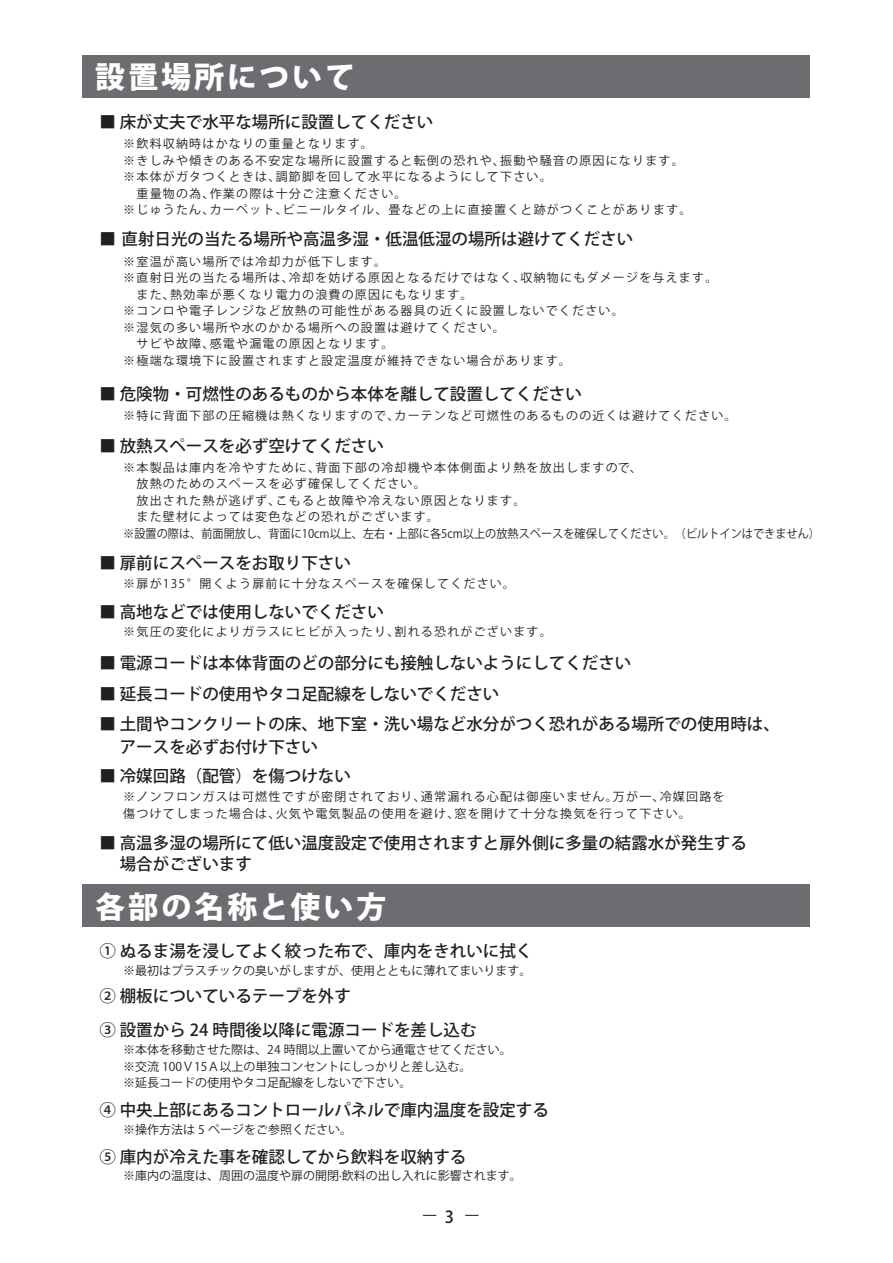
<style>
.page{position:relative;width:893px;height:1263px;background:#fff}
.page>*{position:absolute;margin:0;border:0;box-sizing:border-box;transform-origin:0 0}
.t1{font:800 30px "Koz Go Pr 6 N";letter-spacing:.1em;color:#fff}
.t2{font:500 16.5px/22.5px "Koz Go Pr 6 N";color:#231f20}
.t3{font:12px/16.5px "Koz Go Pr 6 N";letter-spacing:.1em;color:#231f20}
.t4{font:12px/16.5px "Koz Go Pr 6 N";color:#231f20}
.t5{font:12px "Ryumin Pro";color:#231f20;scale:4 1}
.s1{font-size:16.5px}
</style>
<div class="page">
<div style="left:82px;top:56px;width:728px;height:42px;background:#6c6d70"></div>
<div style="left:82px;top:885px;width:728px;height:42px;background:#6c6d70"></div>
<h1 class="t1" style="left:95px;top:60px;width:261px">設置場所について</h1>
<h2 class="t2" style="left:100px;top:111px;width:335px">■ 床が丈夫で水平な場所に設置してください</h2>
<p class="t3" style="left:123px;top:136px;width:251px">※飲料収納時はかなりの重量となります。</p>
<p class="t3" style="left:123px;top:152px;width:562px">※きしみや傾きのある不安定な場所に設置すると転倒の恐れや、振動や騒音の原因になります。</p>
<p class="t3" style="left:123px;top:169px;width:430px">※本体がガタつくときは、調節脚を回して水平になるようにして下さい。</p>
<p class="t3" style="left:136px;top:185px;width:272px">重量物の為、作業の際は十分ご注意ください。</p>
<p class="t3" style="left:123px;top:202px;width:570px">※じゅうたん、カーペット、ビニールタイル、畳などの上に直接置くと跡がつくことがあります。</p>
<h2 class="t2" style="left:100px;top:228px;width:535px">■ 直射日光の当たる場所や高温多湿・低温低湿の場所は避けてください</h2>
<p class="t3" style="left:123px;top:253px;width:264px">※室温が高い場所では冷却力が低下します。</p>
<p class="t3" style="left:123px;top:270px;width:596px">※直射日光の当たる場所は、冷却を妨げる原因となるだけではなく、収納物にもダメージを与えます。</p>
<p class="t3" style="left:136px;top:286px;width:338px">また、熱効率が悪くなり電力の浪費の原因にもなります。</p>
<p class="t3" style="left:123px;top:303px;width:502px">※コンロや電子レンジなど放熱の可能性がある器具の近くに設置しないでください。</p>
<p class="t3" style="left:123px;top:319px;width:383px">※湿気の多い場所や水のかかる場所への設置は避けてください。</p>
<p class="t3" style="left:136px;top:336px;width:258px">サビや故障、感電や漏電の原因となります。</p>
<p class="t3" style="left:123px;top:352px;width:449px">※極端な環境下に設置されますと設定温度が維持できない場合があります。</p>
<h2 class="t2" style="left:100px;top:383px;width:484px">■ 危険物・可燃性のあるものから本体を離して設置してください</h2>
<p class="t3" style="left:123px;top:407px;width:615px">※特に背面下部の圧縮機は熱くなりますので、カーテンなど可燃性のあるものの近くは避けてください。</p>
<h2 class="t2" style="left:100px;top:435px;width:286px">■ 放熱スペースを必ず空けてください</h2>
<p class="t3" style="left:123px;top:459px;width:698px">※本製品は庫内を冷やすために、背面下部の冷却機や本体側面より熱を放出しますので、<br>　放熱のためのスペースを必ず確保してください。<br>　放出された熱が逃げず、こもると故障や冷えない原因となります。<br>　また壁材によっては変色などの恐れがございます。<br>※設置の際は、前面開放し、背面に10cm以上、左右・上部に各5cm以上の放熱スペースを確保してください。（ビルトインはできません）</p>
<h2 class="t2" style="left:100px;top:552px;width:253px">■ 扉前にスペースをお取り下さい</h2>
<p class="t3" style="left:123px;top:575px;width:393px">※扉が135°開くよう扉前に十分なスペースを確保してください。</p>
<h2 class="t2" style="left:100px;top:601px;width:286px">■ 高地などでは使用しないでください</h2>
<p class="t3" style="left:123px;top:624px;width:430px">※気圧の変化によりガラスにヒビが入ったり、割れる恐れがございます。</p>
<h2 class="t2" style="left:100px;top:652px;width:533px">■ 電源コードは本体背面のどの部分にも接触しないようにしてください</h2>
<h2 class="t2" style="left:100px;top:683px;width:401px">■ 延長コードの使用やタコ足配線をしないでください</h2>
<h2 class="t2" style="left:100px;top:713px;width:682px">■ 土間やコンクリートの床、地下室・洗い場など水分がつく恐れがある場所での使用時は、　 アースを必ずお付け下さい</h2>
<h2 class="t2" style="left:100px;top:765px;width:253px">■ 冷媒回路（配管）を傷つけない</h2>
<p class="t3" style="left:123px;top:789px;width:603px">※ノンフロンガスは可燃性ですが密閉されており、通常漏れる心配は御座いません。万が一、冷媒回路を傷つけてしまった場合は、火気や電気製品の使用を避け、窓を開けて十分な換気を行って下さい。</p>
<h2 class="t2" style="left:100px;top:833px;width:649px;line-height:20.7px">■ 高温多湿の場所にて低い温度設定で使用されますと扉外側に多量の結露水が発生する　 場合がございます</h2>
<h1 class="t1" style="left:95px;top:889px;width:293px">各部の名称と使い方</h1>
<h2 class="t2" style="left:100px;top:940px;width:434px">① ぬるま湯を浸してよく絞った布で、庫内をきれいに拭く</h2>
<p class="t4" style="left:123px;top:962px;width:409px">※最初はプラスチックの臭いがしますが、使用とともに薄れてまいります。</p>
<h2 class="t2" style="left:100px;top:985px;width:253px">② 棚板についているテープを外す</h2>
<h2 class="t2" style="left:100px;top:1019px;width:378px">③ 設置から 24 時間後以降に電源コードを差し込む</h2>
<p class="t4" style="left:123px;top:1042px;width:390px">※本体を移動させた際は、24 時間以上置いてから通電させてください。※交流 100Ｖ15Ａ以上の単独コンセントにしっかりと差し込む。<br>※延長コードの使用やタコ足配線をしないで下さい。</p>
<h2 class="t2" style="left:100px;top:1099px;width:451px">④ 中央上部にあるコントロールパネルで庫内温度を設定する</h2>
<h2 class="t2" style="left:100px;top:1146px;width:368px">⑤ 庫内が冷えた事を確認してから飲料を収納する</h2>
<p class="t4" style="left:123px;top:1121px;width:230px">※操作方法は 5 ページをご参照ください。</p>
<p class="t4" style="left:123px;top:1168px;width:400px">※庫内の温度は、周囲の温度や扉の開閉·飲料の出し入れに影響されます。</p>
<p class="t5" style="left:422px;top:1207px;width:16px">-<span class="s1">3</span> -</p>
</div>
